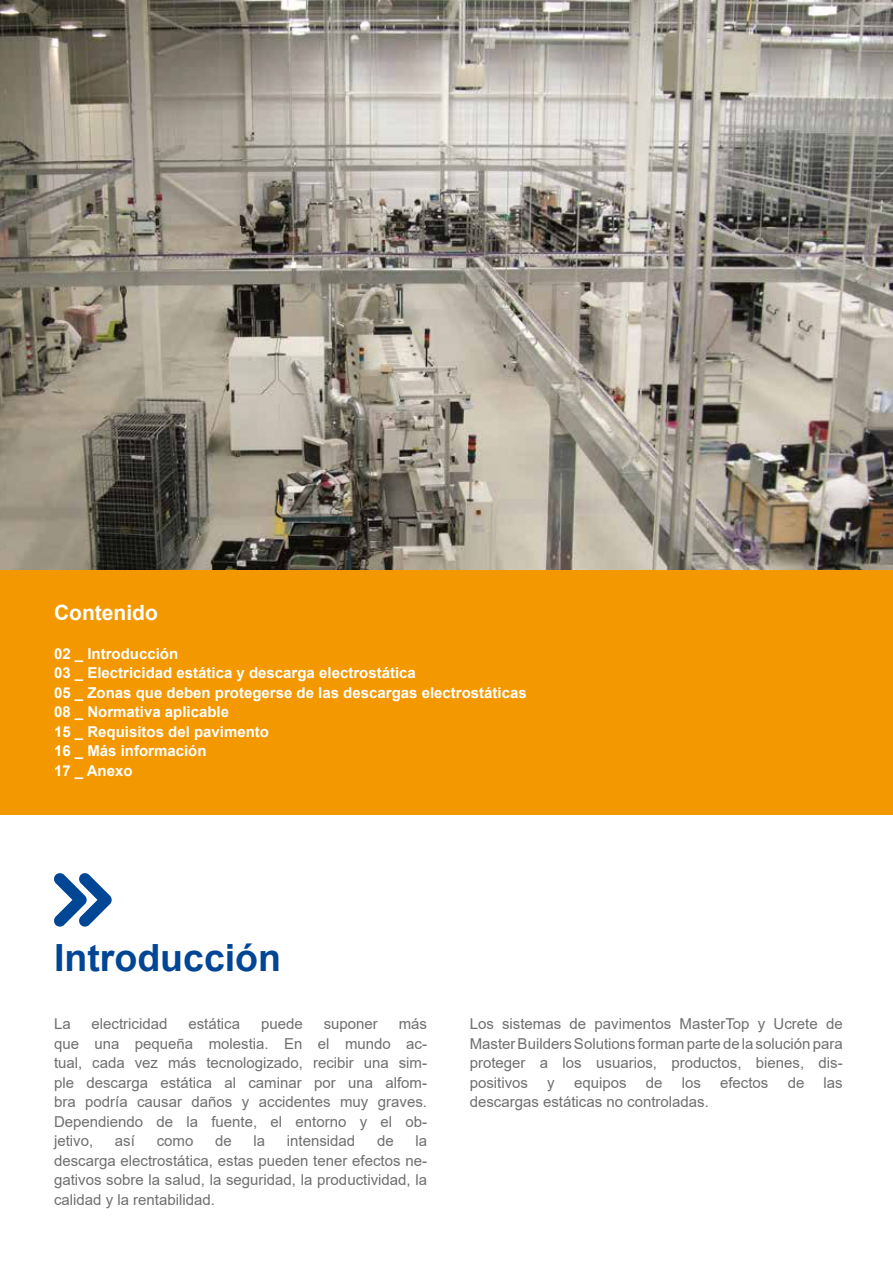
<style>
.page{position:relative;width:893px;height:1263px;background:#fff}
.page>*{position:absolute;margin:0;border:0;box-sizing:border-box;transform-origin:0 0}
.t1{font:700 37.5px "Arial";color:#014694}
.t2{font:700 21px "Arial";color:#fff}
.t3{font:15px/19.5px "Arial";color:#706f6f;text-align:justify}
.t4{font:700 15px/19.5px "Arial";color:#fff}
</style>
<div class="page">
<img style="left:0;top:0;width:893px;height:570px">
<div style="left:0;top:570px;width:893px;height:244px;background:#f49800"></div>
<svg style="left:54px;top:873px;width:58px;height:54px"></svg>
<h2 class="t2" style="left:54px;top:597px;width:105px">Contenido</h2>
<p class="t4" style="left:54px;top:644px;width:474px">02 _ Introducción<br>03 _ Electricidad estática y descarga electrostática<br>05 _ Zonas que deben protegerse de las descargas electrostáticas<br>08 _ Normativa aplicable<br>15 _ Requisitos del pavimento<br>16 _ Más información<br>17 _ Anexo</p>
<h1 class="t1" style="left:54px;top:931px;width:229px">Introducción</h1>
<p class="t3" style="left:54px;top:1014px;width:375px;text-indent:345px">más que una pequeña molestia. En el mundo ac&shy;tual, cada vez más tecnologizado, recibir una sim&shy;ple descarga estática al caminar por una alfom&shy;bra podría causar daños y accidentes muy graves.<br>Dependiendo de la fuente, el entorno y el ob&shy;jetivo,</p>
<p class="t3" style="left:54px;top:1014px;width:18px">La</p>
<p class="t3" style="left:92px;top:1014px;width:77px">electricidad</p>
<p class="t3" style="left:188px;top:1014px;width:53px">estática</p>
<p class="t3" style="left:261px;top:1014px;width:43px">puede</p>
<p class="t3" style="left:324px;top:1014px;width:56px">suponer</p>
<p class="t3" style="left:115px;top:1131px;width:22px">así</p>
<p class="t3" style="left:157px;top:1131px;width:38px">como</p>
<p class="t3" style="left:215px;top:1131px;width:18px">de</p>
<p class="t3" style="left:253px;top:1131px;width:13px">la</p>
<p class="t3" style="left:287px;top:1131px;width:70px">intensidad</p>
<p class="t3" style="left:377px;top:1131px;width:18px">de</p>
<p class="t3" style="left:54px;top:1131px;width:375px;text-indent:361px">la descarga electrostática, estas pueden tener efectos ne&shy;gativos sobre la salud, la seguridad, la productividad, la calidad y la rentabilidad.</p>
<p class="t3" style="left:470px;top:1014px;width:375px">Los sistemas de pavimentos MasterTop y Ucrete de Master Builders Solutions forman parte de la solución para proteger a los usuarios, productos, bienes, dis&shy;positivos</p>
<p class="t3" style="left:547px;top:1072px;width:9px">y</p>
<p class="t3" style="left:574px;top:1072px;width:54px">equipos</p>
<p class="t3" style="left:646px;top:1072px;width:18px">de</p>
<p class="t3" style="left:682px;top:1072px;width:21px">los</p>
<p class="t3" style="left:720px;top:1072px;width:50px">efectos</p>
<p class="t3" style="left:788px;top:1072px;width:18px">de</p>
<p class="t3" style="left:824px;top:1072px;width:21px">las</p>
<p class="t3" style="left:470px;top:1092px;width:241px">descargas estáticas no controladas.</p>
</div>
